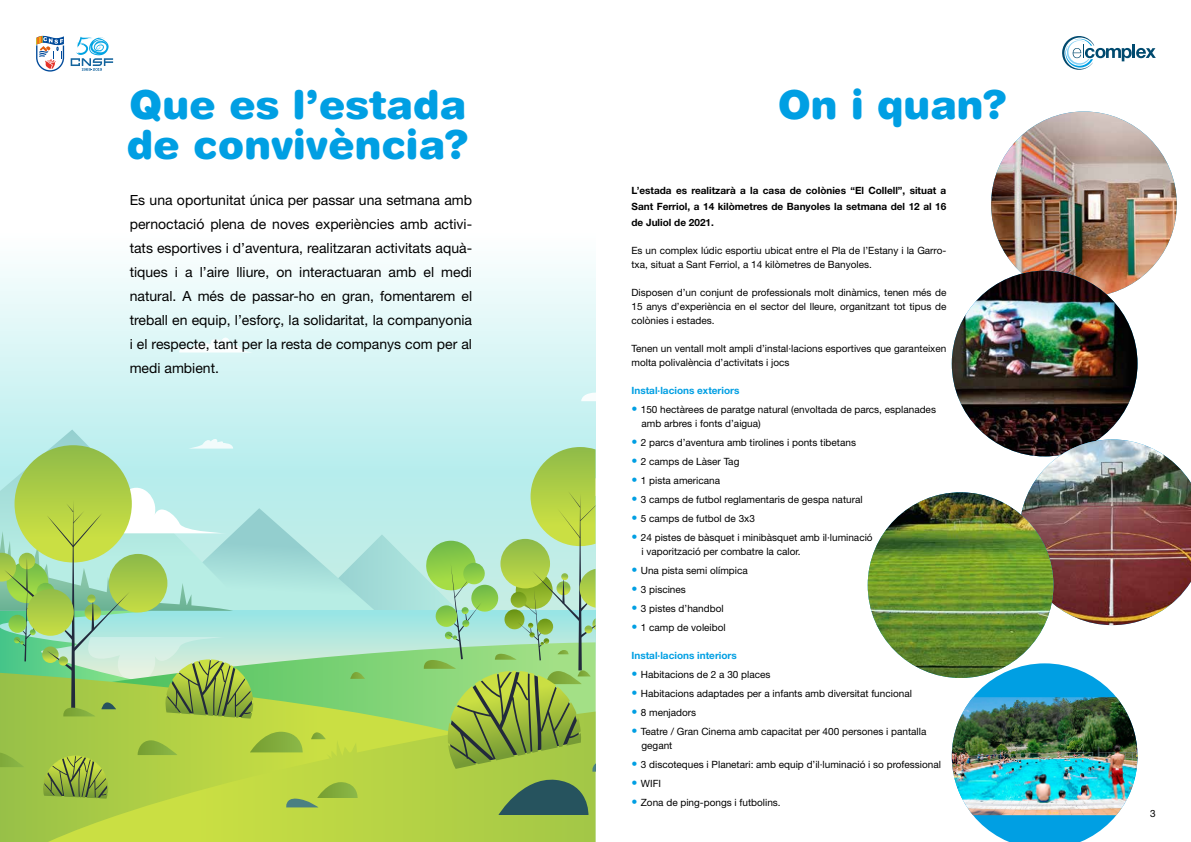
<style>
.page{position:relative;width:1191px;height:842px;background:#fff}
.page>*{position:absolute;margin:0;border:0;box-sizing:border-box;transform-origin:0 0}
.t1{font:900 40px/40px "Helvetica Rounded";color:#009fe3}
.t2{font:14px/24px "Helvetica Neue LT Std";color:#000;text-align:justify}
.t3{font:10px/14px "Helvetica Neue LT Std";color:#000}
.t4{font:700 10px/16px "Helvetica Neue LT Std";color:#000;text-align:justify}
.t5{font:700 10px "Helvetica Neue LT Std";color:#009fe3}
.s1{font-size:12px;color:#009fe3}
</style>
<div class="page">
<svg style="left:1062px;top:36px;width:93px;height:34px"></svg>
<svg style="left:36px;top:35px;width:28px;height:37px"></svg>
<svg style="left:71px;top:36px;width:42px;height:35px"></svg>
<svg style="left:0;top:267px;width:595px;height:172px;background:#daf6f6"></svg>
<div style="left:0;top:429px;width:250px;height:10px;background:#c2f0f0"></div>
<svg style="left:581px;top:386px;width:14px;height:15px"></svg>
<svg style="left:179px;top:337px;width:75px;height:15px"></svg>
<svg style="left:48px;top:815px;width:547px;height:27px;background:#b9d444"></svg>
<svg style="left:0;top:439px;width:595px;height:376px;background:#a7d58e"></svg>
<img style="left:991px;top:111px;width:185px;height:186px;border-radius:93px">
<img style="left:951px;top:271px;width:186px;height:185px;border-radius:93px">
<img style="left:1019px;top:439px;width:172px;height:186px">
<img style="left:867px;top:492px;width:186px;height:186px;border-radius:93px">
<svg style="left:951px;top:663px;width:166px;height:179px"></svg>
<img style="left:951px;top:697px;width:186px;height:118px">
<h1 class="t1" style="left:127px;top:84px;width:344px">Que es l’estada de convivència?</h1>
<h1 class="t1" style="left:777px;top:84px;width:231px">On i quan?</h1>
<p class="t2" style="left:130px;top:187px;width:344px">Es una oportunitat única per passar una setmana amb pernoctació plena de noves experiències amb activi&shy;tats esportives i d’aventura, realitzaran activitats aquà&shy;tiques i a l’aire lliure, on interactuaran amb el medi natural. A més de passar-ho en gran, fomentarem el treball en equip, l’esforç, la solidaritat, la companyonia i el respecte, tant per la resta de companys com per al medi ambient.</p>
<p class="t4" style="left:631px;top:182px;width:316px">L’estada es realitzarà a la casa de colònies “El Collell”, situat a Sant Ferriol, a 14 kilòmetres de Banyoles la setmana del 12 al 16 de Juliol de 2021.</p>
<p class="t3" style="left:631px;top:243px;width:316px">Es un complex lúdic esportiu ubicat entre el Pla de l’Estany i la Garro&shy;txa, situat a Sant Ferriol, a 14 kilòmetres de Banyoles.</p>
<p class="t3" style="left:631px;top:285px;width:316px;text-align:justify">Disposen d’un conjunt de professionals molt dinàmics, tenen més de 15 anys d’experiència en el sector del lleure, organitzant tot tipus de colònies i estades.</p>
<p class="t3" style="left:631px;top:341px;width:316px">Tenen un ventall molt ampli d’instal·lacions esportives que garanteixen molta polivalència d’activitats i jocs</p>
<p class="t5" style="left:631px;top:384px;width:109px">Instal·lacions exteriors</p>
<p class="t3" style="left:641px;top:402px;width:296px;text-indent:-10px"><span class="s1">•</span> 150 hectàrees de paratge natural (envoltada de parcs, esplanades amb arbres i fonts d’aigua)</p>
<p class="t3" style="left:631px;top:435px;width:226px"><span class="s1">•</span> 2 parcs d’aventura amb tirolines i ponts tibetans</p>
<p class="t3" style="left:631px;top:454px;width:109px"><span class="s1">•</span> 2 camps de Làser Tag</p>
<p class="t3" style="left:631px;top:473px;width:90px"><span class="s1">•</span> 1 pista americana</p>
<p class="t3" style="left:631px;top:492px;width:233px"><span class="s1">•</span> 3 camps de futbol reglamentaris de gespa natural</p>
<p class="t3" style="left:631px;top:511px;width:125px"><span class="s1">•</span> 5 camps de futbol de 3x3</p>
<p class="t3" style="left:641px;top:530px;width:233px;text-indent:-10px"><span class="s1">•</span> 24 pistes de bàsquet i minibàsquet amb il·luminació i vaporització per combatre la calor.</p>
<p class="t3" style="left:631px;top:563px;width:118px"><span class="s1">•</span> Una pista semi olímpica</p>
<p class="t3" style="left:631px;top:582px;width:56px"><span class="s1">•</span> 3 piscines</p>
<p class="t3" style="left:631px;top:601px;width:94px"><span class="s1">•</span> 3 pistes d’handbol</p>
<p class="t3" style="left:631px;top:620px;width:96px"><span class="s1">•</span> 1 camp de voleibol</p>
<p class="t5" style="left:631px;top:649px;width:107px">Instal·lacions interiors</p>
<p class="t3" style="left:631px;top:667px;width:140px"><span class="s1">•</span> Habitacions de 2 a 30 places</p>
<p class="t3" style="left:631px;top:686px;width:282px"><span class="s1">•</span> Habitacions adaptades per a infants amb diversitat funcional</p>
<p class="t3" style="left:631px;top:705px;width:66px"><span class="s1">•</span> 8 menjadors</p>
<p class="t3" style="left:641px;top:724px;width:286px;text-indent:-10px"><span class="s1">•</span> Teatre / Gran Cinema amb capacitat per 400 persones i pantalla gegant</p>
<p class="t3" style="left:631px;top:757px;width:311px"><span class="s1">•</span> 3 discoteques i Planetari: amb equip d’il·luminació i so professional</p>
<p class="t3" style="left:631px;top:776px;width:31px"><span class="s1">•</span> WIFI</p>
<p class="t3" style="left:631px;top:795px;width:151px"><span class="s1">•</span> Zona de ping-pongs i futbolins.</p>
<p class="t3" style="left:1150px;top:806px;width:7px">3</p>
</div>
